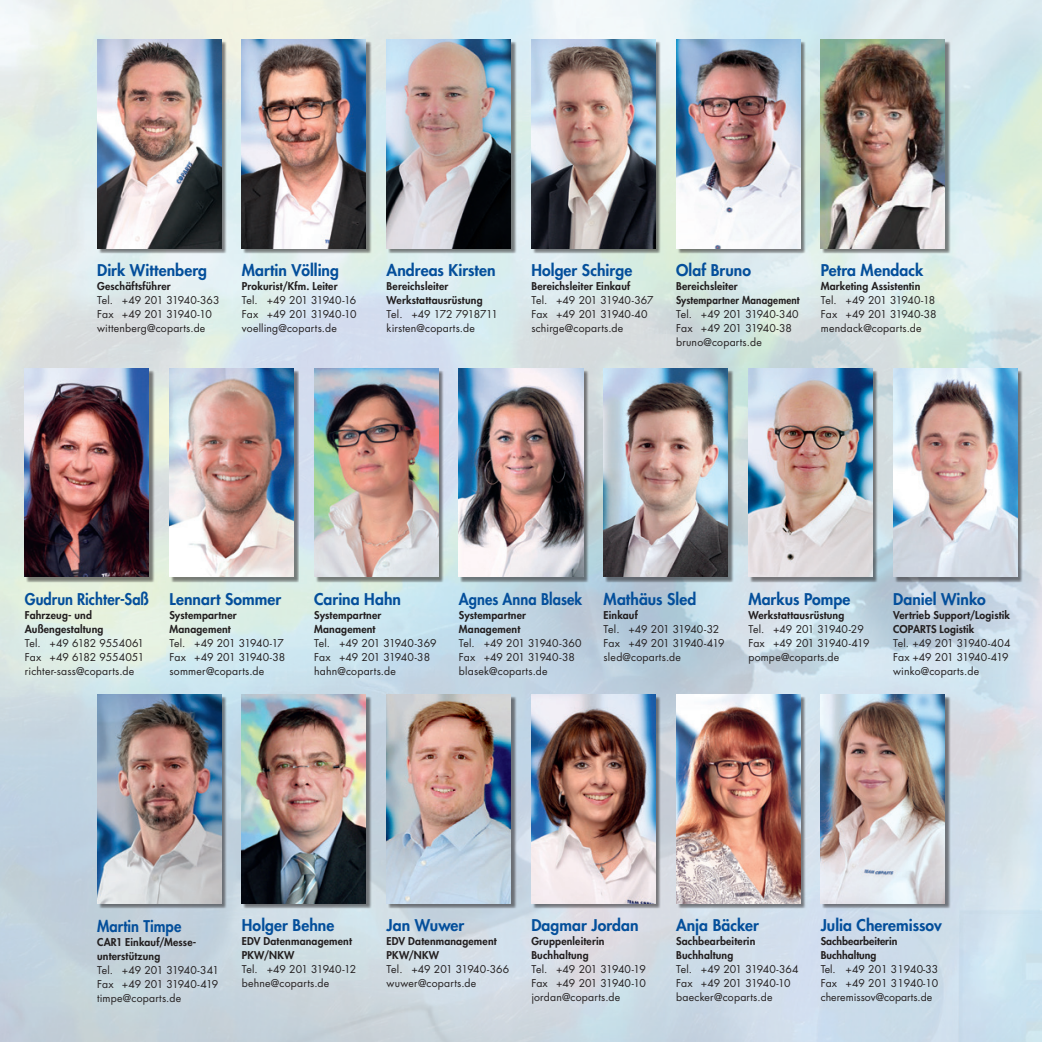
<style>
.page{position:relative;width:1042px;height:1042px;background:#fff}
.page>*{position:absolute;margin:0;border:0;box-sizing:border-box;transform-origin:0 0}
.t1{font:800 15.75px "Futura Std";letter-spacing:.005em;color:#044f9b}
.t2{font:800 15.75px "Futura Std";letter-spacing:.005em;color:#044f9b;scale:.93 1}
.t3{font:10.5px/14px "Futura Std";color:#231f20}
.t4{font:800 10.5px/14px "Futura Std";letter-spacing:.015em;color:#231f20}
</style>
<div class="page">
<img style="left:0;top:0;width:1042px;height:1042px">
<div style="left:605px;top:369px;width:128px;height:213px;background:#231f20;opacity:.55"></div>
<img style="left:604px;top:368px;width:124px;height:209px">
<div style="left:26px;top:369px;width:128px;height:213px;background:#231f20;opacity:.55"></div>
<img style="left:25px;top:368px;width:124px;height:209px">
<div style="left:98px;top:696px;width:129px;height:213px;background:#231f20;opacity:.55"></div>
<img style="left:97px;top:694px;width:124px;height:209px">
<div style="left:171px;top:369px;width:128px;height:213px;background:#231f20;opacity:.55"></div>
<img style="left:169px;top:368px;width:125px;height:209px">
<div style="left:894px;top:369px;width:129px;height:213px;background:#231f20;opacity:.55"></div>
<img style="left:893px;top:368px;width:124px;height:209px">
<div style="left:315px;top:369px;width:129px;height:213px;background:#231f20;opacity:.55"></div>
<img style="left:314px;top:368px;width:124px;height:209px">
<div style="left:749px;top:369px;width:129px;height:213px;background:#231f20;opacity:.55"></div>
<img style="left:748px;top:368px;width:124px;height:209px">
<div style="left:532px;top:696px;width:129px;height:213px;background:#231f20;opacity:.55"></div>
<img style="left:531px;top:694px;width:124px;height:209px">
<div style="left:388px;top:696px;width:128px;height:213px;background:#231f20;opacity:.55"></div>
<img style="left:387px;top:694px;width:124px;height:209px">
<div style="left:822px;top:696px;width:128px;height:213px;background:#231f20;opacity:.55"></div>
<img style="left:821px;top:694px;width:124px;height:209px">
<div style="left:677px;top:696px;width:129px;height:213px;background:#231f20;opacity:.55"></div>
<img style="left:676px;top:694px;width:124px;height:209px">
<div style="left:243px;top:696px;width:129px;height:213px;background:#231f20;opacity:.55"></div>
<img style="left:242px;top:694px;width:124px;height:209px">
<div style="left:460px;top:369px;width:129px;height:213px;background:#231f20;opacity:.55"></div>
<img style="left:459px;top:368px;width:124px;height:209px">
<div style="left:388px;top:41px;width:128px;height:213px;background:#231f20;opacity:.55"></div>
<img style="left:387px;top:40px;width:124px;height:208px">
<div style="left:532px;top:41px;width:129px;height:213px;background:#231f20;opacity:.55"></div>
<img style="left:531px;top:40px;width:124px;height:208px">
<div style="left:98px;top:41px;width:129px;height:213px;background:#231f20;opacity:.55"></div>
<img style="left:97px;top:40px;width:124px;height:208px">
<div style="left:243px;top:41px;width:129px;height:213px;background:#231f20;opacity:.55"></div>
<img style="left:242px;top:40px;width:124px;height:208px">
<div style="left:822px;top:41px;width:128px;height:213px;background:#231f20;opacity:.55"></div>
<img style="left:821px;top:40px;width:124px;height:208px">
<div style="left:677px;top:41px;width:129px;height:213px;background:#231f20;opacity:.55"></div>
<img style="left:676px;top:40px;width:124px;height:208px">
<h1 class="t1" style="left:97px;top:260px;width:111px">Dirk Wittenberg</h1>
<p class="t4" style="left:97px;top:279px;width:75px">Geschäftsführer</p>
<p class="t3" style="left:97px;top:293px;width:124px">Tel. +49 201 31940-363<br>Fax +49 201 31940-10 wittenberg@coparts.de</p>
<h1 class="t1" style="left:242px;top:260px;width:99px">Martin Völling</h1>
<p class="t4" style="left:242px;top:279px;width:97px">Prokurist/Kfm. Leiter</p>
<p class="t3" style="left:242px;top:293px;width:116px;text-align:justify">Tel. +49 201 31940-16<br>Fax +49 201 31940-10 voelling@coparts.de</p>
<h1 class="t1" style="left:387px;top:260px;width:111px">Andreas Kirsten</h1>
<p class="t4" style="left:387px;top:279px;width:97px">Bereichsleiter<br>Werkstattausrüstung</p>
<p class="t3" style="left:387px;top:307px;width:113px">Tel. +49 172 7918711 kirsten@coparts.de</p>
<h1 class="t1" style="left:531px;top:260px;width:102px">Holger Schirge</h1>
<p class="t4" style="left:531px;top:279px;width:101px">Bereichsleiter Einkauf</p>
<p class="t3" style="left:531px;top:293px;width:124px">Tel. +49 201 31940-367<br>Fax +49 201 31940-40 schirge@coparts.de</p>
<h1 class="t1" style="left:676px;top:260px;width:76px">Olaf Bruno</h1>
<p class="t4" style="left:676px;top:279px;width:125px">Bereichsleiter<br>Systempartner Management</p>
<p class="t3" style="left:676px;top:307px;width:124px">Tel. +49 201 31940-340<br>Fax +49 201 31940-38 bruno@coparts.de</p>
<h1 class="t1" style="left:821px;top:260px;width:104px">Petra Mendack</h1>
<p class="t4" style="left:821px;top:279px;width:101px">Marketing Assistentin</p>
<p class="t3" style="left:821px;top:293px;width:117px">Tel. +49 201 31940-18<br>Fax +49 201 31940-38 mendack@coparts.de</p>
<h1 class="t2" style="left:25px;top:589px;width:135px">Gudrun Richter-Saß</h1>
<p class="t4" style="left:25px;top:608px;width:80px">Fahrzeug- und<br>Außengestaltung</p>
<p class="t3" style="left:25px;top:636px;width:121px;text-align:justify">Tel. +49 6182 9554061<br>Fax +49 6182 9554051 richter-sass@coparts.de</p>
<h1 class="t1" style="left:169px;top:589px;width:113px">Lennart Sommer</h1>
<p class="t4" style="left:169px;top:608px;width:69px">Systempartner<br>Management</p>
<p class="t3" style="left:169px;top:636px;width:117px">Tel. +49 201 31940-17<br>Fax +49 201 31940-38 sommer@coparts.de</p>
<h1 class="t1" style="left:314px;top:589px;width:88px">Carina Hahn</h1>
<p class="t4" style="left:314px;top:608px;width:69px">Systempartner<br>Management</p>
<p class="t3" style="left:314px;top:636px;width:124px">Tel. +49 201 31940-369<br>Fax +49 201 31940-38 hahn@coparts.de</p>
<h1 class="t2" style="left:459px;top:589px;width:134px">Agnes Anna Blasek</h1>
<p class="t4" style="left:459px;top:608px;width:69px">Systempartner<br>Management</p>
<p class="t3" style="left:459px;top:636px;width:124px">Tel. +49 201 31940-360<br>Fax +49 201 31940-38 blasek@coparts.de</p>
<h1 class="t1" style="left:603px;top:589px;width:94px">Mathäus Sled</h1>
<p class="t4" style="left:603px;top:608px;width:36px">Einkauf</p>
<p class="t3" style="left:603px;top:622px;width:123px">Tel. +49 201 31940-32<br>Fax +49 201 31940-419 sled@coparts.de</p>
<h1 class="t1" style="left:748px;top:589px;width:104px">Markus Pompe</h1>
<p class="t4" style="left:748px;top:608px;width:97px">Werkstattausrüstung</p>
<p class="t3" style="left:748px;top:622px;width:123px">Tel. +49 201 31940-29<br>Fax +49 201 31940-419 pompe@coparts.de</p>
<h1 class="t1" style="left:893px;top:589px;width:94px">Daniel Winko</h1>
<p class="t4" style="left:893px;top:608px;width:118px">Vertrieb Support/Logistik<br>COPARTS Logistik</p>
<p class="t3" style="left:893px;top:636px;width:119px">Tel. +49 201 31940-404<br>Fax +49 201 31940-419 winko@coparts.de</p>
<h1 class="t2" style="left:97px;top:916px;width:92px">Martin Timpe</h1>
<p class="t4" style="left:97px;top:935px;width:100px">CAR1 Einkauf/Messe&shy;unterstützung</p>
<p class="t3" style="left:97px;top:963px;width:123px;text-align:justify">Tel. +49 201 31940-341<br>Fax +49 201 31940-419 timpe@coparts.de</p>
<h1 class="t1" style="left:242px;top:915px;width:94px">Holger Behne</h1>
<p class="t4" style="left:242px;top:934px;width:112px">EDV Datenmanagement<br>PKW/NKW</p>
<p class="t3" style="left:242px;top:962px;width:116px">Tel. +49 201 31940-12 behne@coparts.de</p>
<h1 class="t1" style="left:387px;top:915px;width:79px">Jan Wuwer</h1>
<p class="t4" style="left:387px;top:934px;width:112px">EDV Datenmanagement<br>PKW/NKW</p>
<p class="t3" style="left:387px;top:962px;width:124px">Tel. +49 201 31940-366 wuwer@coparts.de</p>
<h1 class="t1" style="left:531px;top:915px;width:109px">Dagmar Jordan</h1>
<p class="t4" style="left:531px;top:934px;width:75px">Gruppenleiterin<br>Buchhaltung</p>
<p class="t3" style="left:531px;top:962px;width:116px;text-align:justify">Tel. +49 201 31940-19<br>Fax +49 201 31940-10 jordan@coparts.de</p>
<h1 class="t1" style="left:676px;top:915px;width:84px">Anja Bäcker</h1>
<p class="t4" style="left:676px;top:934px;width:81px">Sachbearbeiterin<br>Buchhaltung</p>
<p class="t3" style="left:676px;top:962px;width:124px">Tel. +49 201 31940-364<br>Fax +49 201 31940-10 baecker@coparts.de</p>
<h1 class="t1" style="left:821px;top:915px;width:123px">Julia Cheremissov</h1>
<p class="t4" style="left:821px;top:934px;width:78px">Sachbearbeiterin<br>Buchhaltung</p>
<p class="t3" style="left:821px;top:962px;width:119px;text-align:justify">Tel. +49 201 31940-33<br>Fax +49 201 31940-10 cheremissov@coparts.de</p>
</div>
